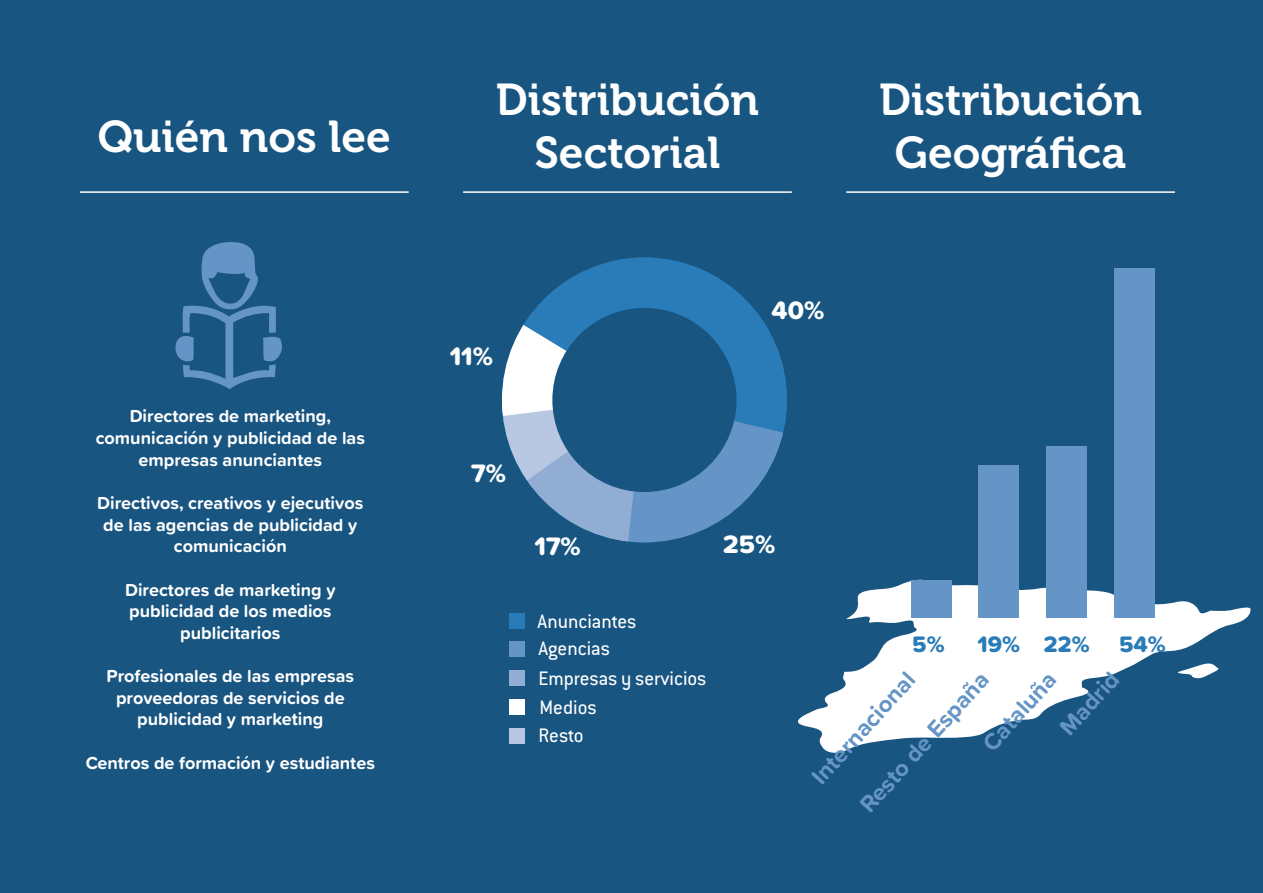
<style>
.page{position:relative;width:1263px;height:893px;background:#fff}
.page>*{position:absolute;margin:0;border:0;box-sizing:border-box;transform-origin:0 0}
.t1{font:44.4px/53.6px "Museo 700";color:#fff;text-align:center}
.t2{font:26.25px "Proxima Soft Extrabld";color:#fff}
.t3{font:700 24px "Proxima Soft";color:#6594c6}
.t4{font:23.25px "Proxima Soft Extrabld";color:#2a7cb8}
.t5{font:21.45px/28.3px "Conduit ITC Std";color:#fff}
.t6{font:700 18px/21.6px "Proxima Soft";color:#fff;text-align:center}
</style>
<div class="page">
<div style="left:1px;top:1px;width:1262px;height:891px;background:#195581"></div>
<div style="left:509px;top:613px;width:16px;height:16px;background:#2a7cb8"></div>
<div style="left:509px;top:642px;width:16px;height:15px;background:#6594c6"></div>
<div style="left:509px;top:670px;width:16px;height:16px;background:#91add4"></div>
<div style="left:509px;top:699px;width:16px;height:16px;background:#fff"></div>
<div style="left:509px;top:728px;width:16px;height:16px;background:#b8c8e2"></div>
<svg style="left:502px;top:257px;width:285px;height:285px"></svg>
<div style="left:552px;top:308px;width:184px;height:184px;background:#195581;border-radius:50%"></div>
<hr style="left:80px;top:191px;width:329px;height:2px;background:#fff">
<svg style="left:175px;top:242px;width:107px;height:147px"></svg>
<hr style="left:463px;top:191px;width:329px;height:2px;background:#fff">
<hr style="left:846px;top:191px;width:329px;height:2px;background:#fff">
<svg style="left:798px;top:579px;width:453px;height:174px"></svg>
<svg style="left:1171px;top:661px;width:57px;height:19px"></svg>
<div style="left:1114px;top:268px;width:41px;height:350px;background:#6594c6"></div>
<div style="left:1046px;top:446px;width:41px;height:172px;background:#6594c6"></div>
<div style="left:978px;top:466px;width:41px;height:152px;background:#6594c6"></div>
<div style="left:910px;top:580px;width:41px;height:38px;background:#6594c6"></div>
<h1 class="t1" style="left:98px;top:111px;width:295px">Quién nos lee</h1>
<p class="t6" style="left:96px;top:405px;width:271px">Directores de marketing, comunicación y publicidad de las empresas anunciantes</p>
<p class="t6" style="left:97px;top:491px;width:268px">Directivos, creativos y ejecutivos de las agencias de publicidad y comunicación</p>
<p class="t6" style="left:125px;top:578px;width:212px">Directores de marketing y publicidad de los medios publicitarios</p>
<p class="t6" style="left:107px;top:665px;width:249px">Profesionales de las empresas proveedoras de servicios de publicidad y marketing</p>
<p class="t6" style="left:86px;top:751px;width:291px">Centros de formación y estudiantes</p>
<h1 class="t1" style="left:496px;top:73px;width:265px">Distribución<br>Sectorial</h1>
<h1 class="t1" style="left:879px;top:73px;width:265px">Distribución<br>Geográfica</h1>
<h2 class="t2" style="left:450px;top:336px;width:45px">11%</h2>
<h2 class="t2" style="left:771px;top:290px;width:54px">40%</h2>
<h2 class="t2" style="left:471px;top:454px;width:37px">7%</h2>
<h2 class="t2" style="left:534px;top:526px;width:48px">17%</h2>
<h2 class="t2" style="left:723px;top:524px;width:54px">25%</h2>
<p class="t5" style="left:538px;top:606px;width:100px">Anunciantes</p>
<p class="t5" style="left:538px;top:634px;width:73px">Agencias</p>
<p class="t5" style="left:538px;top:663px;width:170px">Empresas y servicios<br>Medios<br>Resto</p>
<p class="t4" style="left:978px;top:626px;width:114px">19% 22%</p>
<p class="t4" style="left:912px;top:626px;width:34px">5%</p>
<p class="t4" style="left:1119px;top:626px;width:48px">54%</p>
<h3 class="t3" style="left:1050px;top:720px;width:78px;rotate:-48deg">Madrid</h3>
<h3 class="t3" style="left:802px;top:768px;width:143px;rotate:-48deg">Internacional</h3>
<h3 class="t3" style="left:973px;top:735px;width:99px;rotate:-48deg">Cataluña</h3>
<h3 class="t3" style="left:850px;top:797px;width:182px;rotate:-48deg">Resto de España</h3>
</div>
